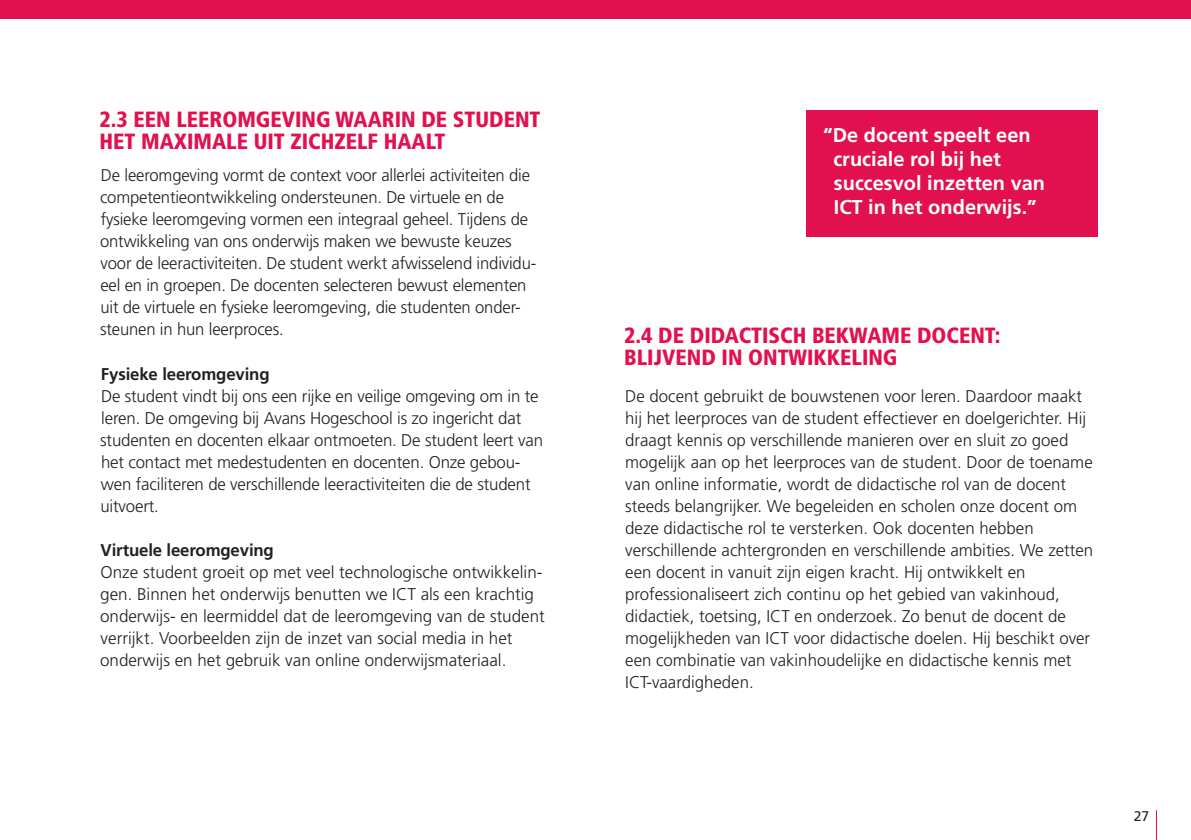
<style>
.page{position:relative;width:1191px;height:840px;background:#fff}
.page>*{position:absolute;margin:0;border:0;box-sizing:border-box;transform-origin:0 0}
.TussenKop_Rood{font:900 condensed 22px/22px "Frutiger";color:#e2104f}
.Quotes{font:700 20px/24px "Frutiger";color:#fff}
.BodyCopy{font:300 17px/22px "Frutiger";color:#231f20}
.BodyCopy_Bold{font:700 17px "Frutiger";letter-spacing:-.01em;color:#231f20}
.t1{font:14px "Frutiger";color:#231f20}
</style>
<div class="page">
<div style="left:806px;top:110px;width:292px;height:127px;background:#e2104f"></div>
<div style="left:0;top:0;width:1191px;height:19px;background:#e2104f"></div>
<hr style="left:1156px;top:809px;width:1px;height:30px;background:#e2104f">
<p class="TussenKop_Rood" style="left:100px;top:108px;width:442px">2.3 EEN LEEROMGEVING WAARIN DE STUDENT<br>HET MAXIMALE UIT ZICHZELF HAALT</p>
<p class="BodyCopy" style="left:100px;top:164px;width:438px">De leeromgeving vormt de context voor allerlei activiteiten die competentieontwikkeling ondersteunen. De virtuele en de fysieke leeromgeving vormen een integraal geheel. Tijdens de ontwikkeling van ons onderwijs maken we bewuste keuzes voor de leeractiviteiten. De student werkt afwisselend individu&shy;eel en in groepen. De docenten selecteren bewust elementen uit de virtuele en fysieke leeromgeving, die studenten onder&shy;steunen in hun leerproces.</p>
<p class="BodyCopy_Bold" style="left:101px;top:363px;width:170px">Fysieke leeromgeving</p>
<p class="BodyCopy" style="left:100px;top:384px;width:444px">De student vindt bij ons een rijke en veilige omgeving om in te leren. De omgeving bij Avans Hogeschool is zo ingericht dat studenten en docenten elkaar ontmoeten. De student leert van het contact met medestudenten en docenten. Onze gebou&shy;wen faciliteren de verschillende leeractiviteiten die de student uitvoert.</p>
<p class="BodyCopy_Bold" style="left:101px;top:539px;width:175px">Virtuele leeromgeving</p>
<p class="BodyCopy" style="left:100px;top:560px;width:446px">Onze student groeit op met veel technologische ontwikkelin&shy;gen. Binnen het onderwijs benutten we ICT als een krachtig onderwijs- en leermiddel dat de leeromgeving van de student verrijkt. Voorbeelden zijn de inzet van social media in het onderwijs en het gebruik van online onderwijsmateriaal.</p>
<p class="Quotes" style="left:833px;top:123px;width:213px;text-indent:-10px">“De docent speelt een cruciale rol bij het succesvol inzetten van<br>ICT in het onderwijs.”</p>
<p class="TussenKop_Rood" style="left:624px;top:324px;width:378px">2.4 DE DIDACTISCH BEKWAME DOCENT:<br>BLIJVEND IN ONTWIKKELING</p>
<p class="BodyCopy" style="left:625px;top:385px;width:469px">De docent gebruikt de bouwstenen voor leren. Daardoor maakt hij het leerproces van de student effectiever en doelgerichter. Hij draagt kennis op verschillende manieren over en sluit zo goed mogelijk aan op het leerproces van de student. Door de toename van online informatie, wordt de didactische rol van de docent steeds belangrijker. We begeleiden en scholen onze docent om deze didactische rol te versterken. Ook docenten hebben verschillende achtergronden en verschillende ambities. We zetten een docent in vanuit zijn eigen kracht. Hij ontwikkelt en professionaliseert zich continu op het gebied van vakinhoud, didactiek, toetsing, ICT en onderzoek. Zo benut de docent de mogelijkheden van ICT voor didactische doelen. Hij beschikt over een combinatie van vakinhoudelijke en didactische kennis met ICT-vaardigheden.</p>
<p class="t1" style="left:1133px;top:807px;width:17px">27</p>
</div>
